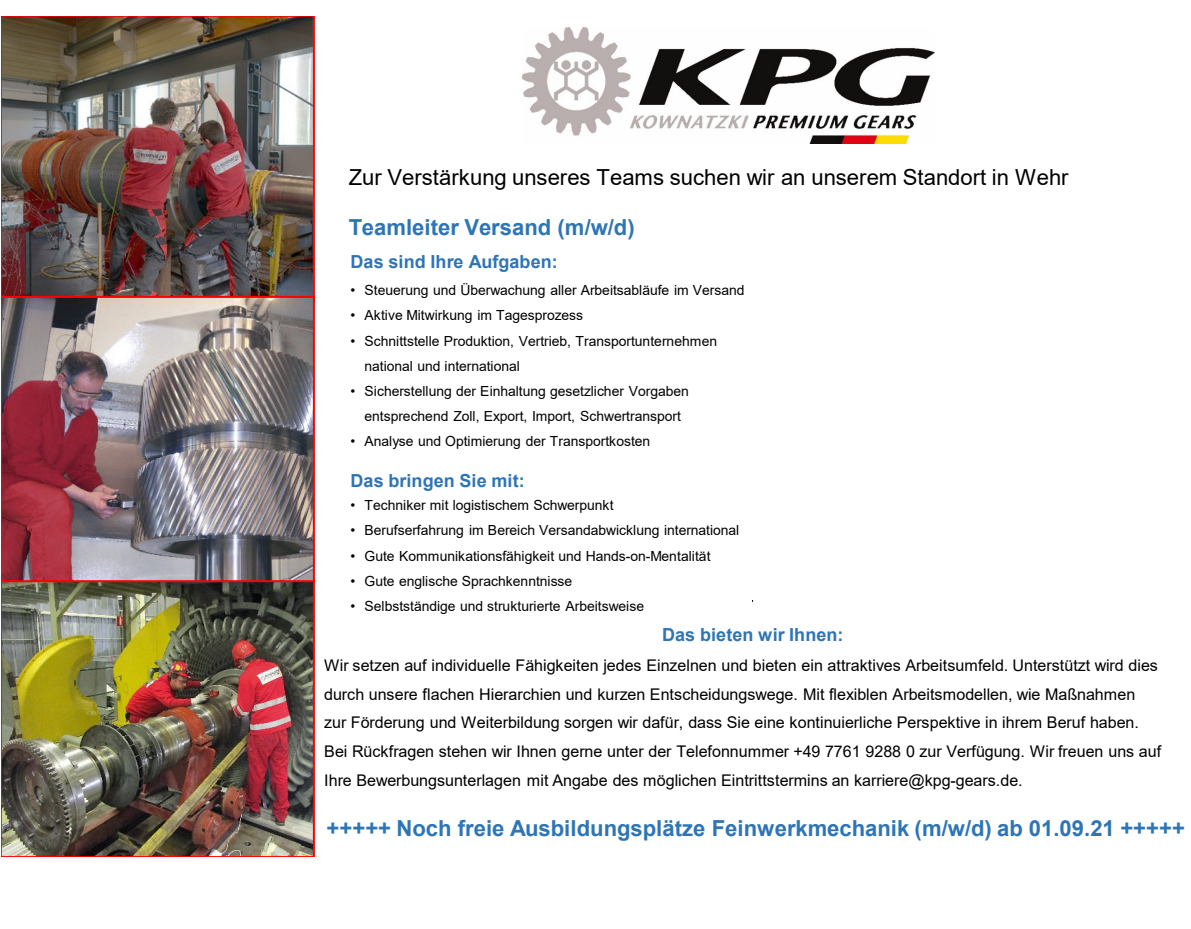
<style>
.page{position:relative;width:1191px;height:929px;background:#fff}
.page>*{position:absolute;margin:0;border:0;box-sizing:border-box;transform-origin:0 0}
.t1{font:700 22px "Arial";color:#2e75b6}
.t2{font:22px "Arial";color:#000}
.t3{font:700 18px "Arial";color:#2e75b6}
.t4{font:16px/28.8px "Arial";letter-spacing:-.005em;color:#000}
.t5{font:14px/25.2px "Arial";letter-spacing:-.005em;color:#000}
</style>
<div class="page">
<img style="left:2px;top:17px;width:313px;height:279px">
<img style="left:2px;top:582px;width:313px;height:274px">
<img style="left:2px;top:296px;width:313px;height:286px">
<img style="left:523px;top:28px;width:411px;height:116px">
<hr style="left:752px;top:222px;width:1px;height:380px;background:#000">
<div style="left:750px;top:208px;width:413px;height:392px;background:#fff"></div>
<h1 class="t2" style="left:349px;top:162px;width:721px">Zur Verstärkung unseres Teams suchen wir an unserem Standort in Wehr</h1>
<h1 class="t1" style="left:349px;top:212px;width:287px">Teamleiter Versand (m/w/d)</h1>
<p class="t3" style="left:351px;top:249px;width:209px">Das sind Ihre Aufgaben:</p>
<p class="t5" style="left:351px;top:277px;width:395px">• Steuerung und Überwachung aller Arbeitsabläufe im Versand</p>
<p class="t5" style="left:351px;top:303px;width:234px">• Aktive Mitwirkung im Tagesprozess</p>
<p class="t5" style="left:364px;top:328px;width:354px;text-indent:-14px">• Schnittstelle Produktion, Vertrieb, Transportunternehmen national und international</p>
<p class="t5" style="left:351px;top:378px;width:340px;text-align:center">• Sicherstellung der Einhaltung gesetzlicher Vorgaben entsprechend Zoll, Export, Import, Schwertransport</p>
<p class="t5" style="left:351px;top:429px;width:301px">• Analyse und Optimierung der Transportkosten</p>
<p class="t3" style="left:351px;top:468px;width:175px">Das bringen Sie mit:</p>
<p class="t5" style="left:351px;top:492px;width:264px">• Techniker mit logistischem Schwerpunkt</p>
<p class="t5" style="left:351px;top:517px;width:390px">• Berufserfahrung im Bereich Versandabwicklung international</p>
<p class="t5" style="left:351px;top:543px;width:361px">• Gute Kommunikationsfähigkeit und Hands-on-Mentalität</p>
<p class="t5" style="left:351px;top:568px;width:223px">• Gute englische Sprachkenntnisse</p>
<p class="t5" style="left:351px;top:593px;width:295px">• Selbstständige und strukturierte Arbeitsweise</p>
<p class="t3" style="left:662px;top:622px;width:183px">Das bieten wir Ihnen:</p>
<p class="t4" style="left:324px;top:650px;width:838px">Wir setzen auf individuelle Fähigkeiten jedes Einzelnen und bieten ein attraktives Arbeitsumfeld. Unterstützt wird dies durch unsere flachen Hierarchien und kurzen Entscheidungswege. Mit flexiblen Arbeitsmodellen, wie Maßnahmen zur Förderung und Weiterbildung sorgen wir dafür, dass Sie eine kontinuierliche Perspektive in ihrem Beruf haben.<br>Bei Rückfragen stehen wir Ihnen gerne unter der Telefonnummer +49 7761 9288 0 zur Verfügung. Wir freuen uns auf Ihre Bewerbungsunterlagen mit Angabe des möglichen Eintrittstermins an karriere@kpg-gears.de.</p>
<h1 class="t1" style="left:327px;top:813px;width:860px">+++++ Noch freie Ausbildungsplätze Feinwerkmechanik (m/w/d) ab 01.09.21 +++++</h1>
</div>
